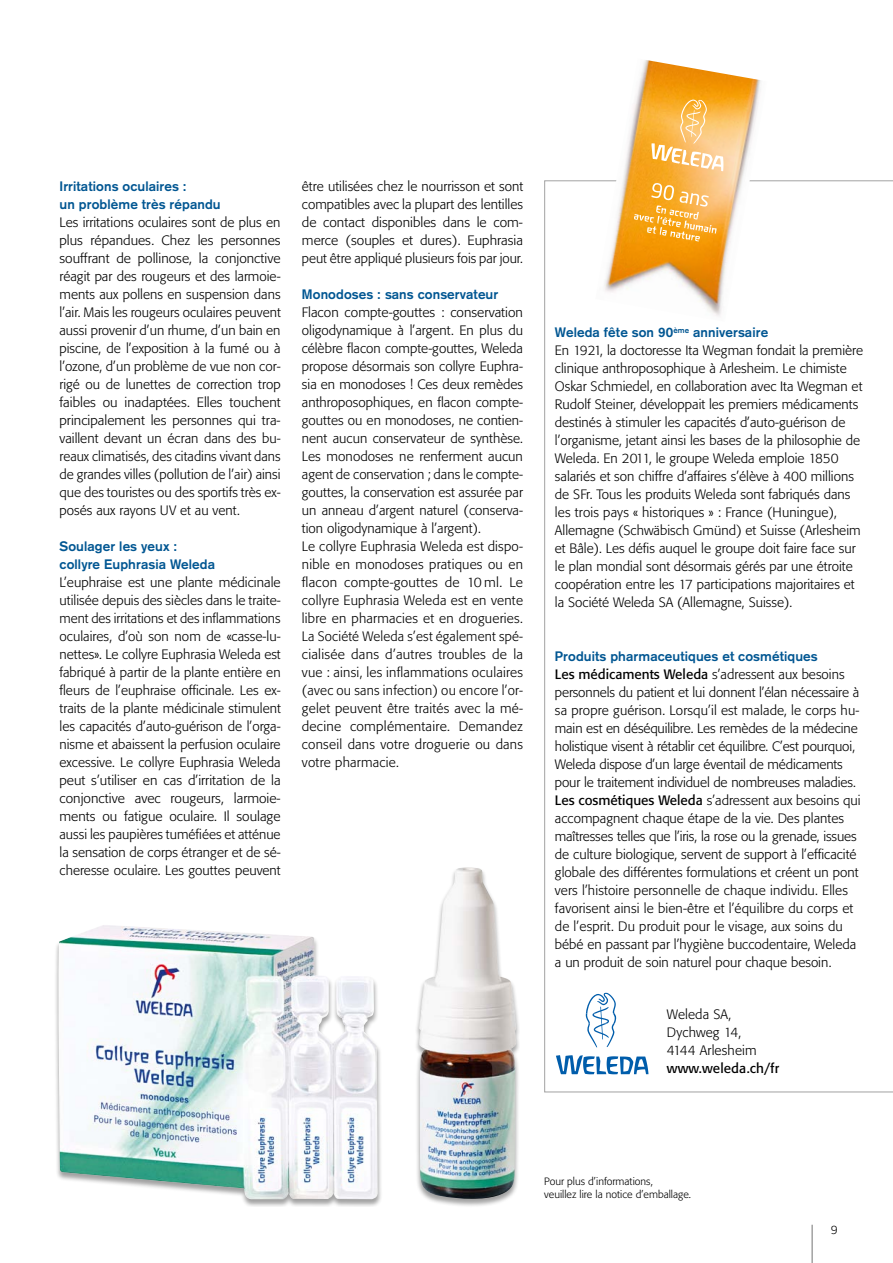
<style>
.page{position:relative;width:893px;height:1263px;background:#fff}
.page>*{position:absolute;margin:0;border:0;box-sizing:border-box;transform-origin:0 0}
.t1{font:300 13.5px/18px "Formata BQ";color:#000}
.t2{font:700 13.5px/18px "Akzidenz Grotesk";letter-spacing:.01em;color:#005692}
.t3{font:13.5px "Formata BQ";letter-spacing:.01em;color:#000}
.t4{font:300 12px "Formata BQ";color:#000}
.t5{font:300 10.5px/13.5px "Formata BQ";color:#000}
.s1{font-weight:400}
</style>
<div class="page">
<hr style="left:811px;top:1225px;width:2px;height:38px;background:#a2a2a2">
<svg style="left:544px;top:180px;width:349px;height:912px"></svg>
<div style="left:54px;top:924px;width:329px;height:283px;background:#000;opacity:.37"></div>
<img style="left:57px;top:925px;width:321px;height:274px">
<div style="left:414px;top:867px;width:106px;height:340px;background:#000;opacity:.37"></div>
<img style="left:419px;top:867px;width:97px;height:332px">
<svg style="left:586px;top:993px;width:30px;height:54px"></svg>
<svg style="left:556px;top:1055px;width:92px;height:19px"></svg>
<img style="left:595px;top:60px;width:172px;height:262px">
<svg style="left:651px;top:99px;width:72px;height:72px;background:#fac36a"></svg>
<svg style="left:634px;top:183px;width:83px;height:58px;background:#f8b448"></svg>
<p class="t2" style="left:60px;top:177px;width:163px">Irritations oculaires :<br>un problème très répandu</p>
<p class="t1" style="left:60px;top:213px;width:223px;text-align:justify">Les irritations oculaires sont de plus en plus répandues. Chez les personnes souffrant de pollinose, la conjonctive réagit par des rougeurs et des larmoie&shy;ments aux pollens en suspension dans l’air. Mais les rougeurs oculaires peuvent aussi provenir d’un rhume, d’un bain en piscine, de l’exposition à la fumé ou à l’ozone, d’un problème de vue non cor&shy;rigé ou de lunettes de correction trop faibles ou inadaptées. Elles touchent principalement les personnes qui tra&shy;vaillent devant un écran dans des bu&shy;reaux climatisés, des citadins vivant dans de grandes villes (pollution de l’air) ainsi que des touristes ou des sportifs très ex&shy;posés aux rayons UV et au vent.</p>
<p class="t2" style="left:60px;top:537px;width:157px">Soulager les yeux : collyre Euphrasia Weleda</p>
<p class="t1" style="left:60px;top:574px;width:223px;text-align:justify">L’euphraise est une plante médicinale utilisée depuis des siècles dans le traite&shy;ment des irritations et des inflammations oculaires, d’où son nom de «casse-lu&shy;nettes». Le collyre Euphrasia Weleda est fabriqué à partir de la plante entière en fleurs de l’euphraise officinale. Les ex&shy;traits de la plante médicinale stimulent les capacités d’auto-guérison de l’orga&shy;nisme et abaissent la perfusion oculaire excessive. Le collyre Euphrasia Weleda peut s’utiliser en cas d’irritation de la conjonctive avec rougeurs, larmoie&shy;ments ou fatigue oculaire. Il soulage aussi les paupières tuméfiées et atténue la sensation de corps étranger et de sé&shy;cheresse oculaire. Les gouttes peuvent</p>
<p class="t1" style="left:302px;top:178px;width:223px;text-align:justify">être utilisées chez le nourrisson et sont compatibles avec la plupart des lentilles de contact disponibles dans le com&shy;merce (souples et dures). Euphrasia peut être appliqué plusieurs fois par jour.</p>
<p class="t2" style="left:302px;top:285px;width:198px">Monodoses : sans conservateur</p>
<p class="t1" style="left:302px;top:304px;width:223px">Flacon compte-gouttes : conservation oligodynamique à l’argent. En plus du célèbre flacon compte-gouttes, Weleda propose désormais son collyre Euphra&shy;sia en monodoses ! Ces deux remèdes anthroposophiques, en flacon compte&shy;gouttes ou en monodoses, ne contien&shy;nent aucun conservateur de synthèse.<br>Les monodoses ne renferment aucun agent de conservation ; dans le compte&shy;gouttes, la conservation est assurée par un anneau d’argent naturel (conserva&shy;tion oligodynamique à l’argent).<br>Le collyre Euphrasia Weleda est dispo&shy;nible en monodoses pratiques ou en flacon compte-gouttes de 10 ml. Le collyre Euphrasia Weleda est en vente libre en pharmacies et en drogueries.<br>La Société Weleda s’est également spé&shy;cialisée dans d’autres troubles de la vue : ainsi, les inflammations oculaires (avec ou sans infection) ou encore l’or&shy;gelet peuvent être traités avec la mé&shy;decine complémentaire. Demandez conseil dans votre droguerie ou dans votre pharmacie.</p>
<p class="t2" style="left:555px;top:323px;width:215px">Weleda fête son 90<sup>ème</sup> anniversaire</p>
<p class="t1" style="left:555px;top:342px;width:310px">En 1921, la doctoresse Ita Wegman fondait la première clinique anthroposophique à Arlesheim. Le chimiste Oskar Schmiedel, en collaboration avec Ita Wegman et Rudolf Steiner, développait les premiers médicaments destinés à stimuler les capacités d’auto-guérison de l’organisme, jetant ainsi les bases de la philosophie de Weleda. En 2011, le groupe Weleda emploie 1850 salariés et son chiffre d’affaires s’élève à 400 millions de SFr. Tous les produits Weleda sont fabriqués dans les trois pays « historiques » : France (Huningue), Allemagne (Schwäbisch Gmünd) et Suisse (Arlesheim et Bâle). Les défis auquel le groupe doit faire face sur le plan mondial sont désormais gérés par une étroite coopération entre les 17 participations majoritaires et la Société Weleda SA (Allemagne, Suisse).</p>
<p class="t2" style="left:555px;top:647px;width:264px">Produits pharmaceutiques et cosmétiques</p>
<p class="t1" style="left:555px;top:666px;width:307px"><span class="s1">Les médicaments Weleda</span> s’adressent aux besoins personnels du patient et lui donnent l’élan nécessaire à sa propre guérison. Lorsqu’il est malade, le corps hu&shy;main est en déséquilibre. Les remèdes de la médecine holistique visent à rétablir cet équilibre. C’est pourquoi, Weleda dispose d’un large éventail de médicaments pour le traitement individuel de nombreuses maladies.<br><span class="s1">Les cosmétiques Weleda</span> s’adressent aux besoins qui accompagnent chaque étape de la vie. Des plantes maîtresses telles que l’iris, la rose ou la grenade, issues de culture biologique, servent de support à l’efficacité globale des différentes formulations et créent un pont vers l’histoire personnelle de chaque individu. Elles favorisent ainsi le bien-être et l’équilibre du corps et de l’esprit. Du produit pour le visage, aux soins du bébé en passant par l’hygiène buccodentaire, Weleda a un produit de soin naturel pour chaque besoin.</p>
<p class="t1" style="left:667px;top:1005px;width:91px">Weleda SA,<br>Dychweg 14,<br>4144 Arlesheim</p>
<p class="t3" style="left:667px;top:1060px;width:114px">www.weleda.ch/fr</p>
<p class="t5" style="left:544px;top:1175px;width:148px">Pour plus d’informations,<br>veuillez lire la notice d’emballage.</p>
<p class="t4" style="left:831px;top:1222px;width:8px">9</p>
</div>
